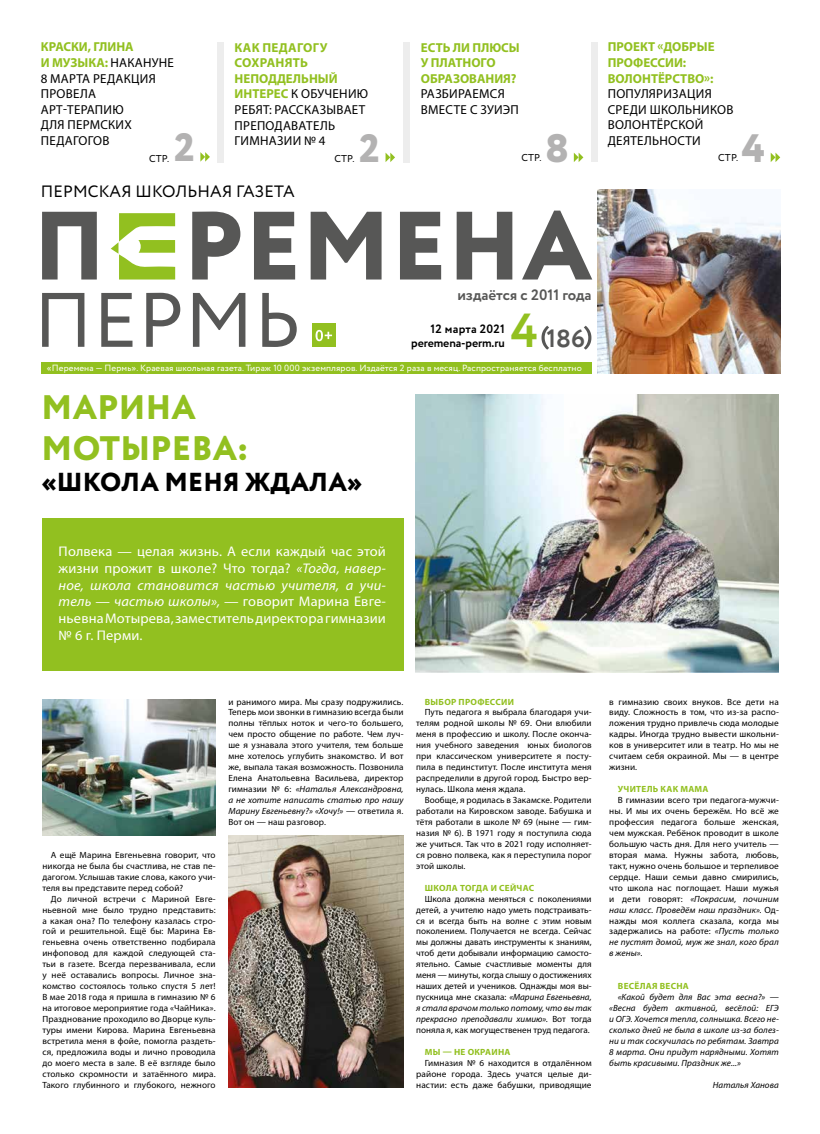
<style>
.page{position:relative;width:820px;height:1134px;background:#fff}
.page>*{position:absolute;margin:0;border:0;box-sizing:border-box;transform-origin:0 0}
.t1{font:800 39.6px "Circe MD";color:#b3b2b2}
.t2{font:800 34px/40.8px "Circe MD";letter-spacing:.01em;color:#92c020}
.t3{font:800 26px "Circe MD";letter-spacing:.01em;color:#000}
.t4{font:700 25px "Circe";color:#575756}
.t5{font:16.4px "Circe";letter-spacing:.01em;color:#000}
.t6{font:700 15.1px "Circe";color:#575756}
.t7{font:14px/16.8px "Myriad Pro";letter-spacing:.01em;color:#fff;text-align:justify}
.t8{font:13px/15.6px "Myriad Pro";letter-spacing:.02em;color:#000}
.t9{font:700 13px/15.6px "Myriad Pro";color:#92c020}
.t10{font:700 12.1px/14.6px "Circe";letter-spacing:-.01em;color:#000;text-align:right}
.t11{font:10px "Circe";letter-spacing:.01em;color:#000}
.t12{font:9px/11px "Myriad Pro";letter-spacing:.01em;color:#000;text-align:justify}
.t13{font:italic 9px/11px "Myriad Pro";letter-spacing:.01em;color:#000;text-align:justify}
.t14{font:9px "Circe";letter-spacing:.01em;color:#fff}
.t15{font:700 9px "Myriad Pro";letter-spacing:.03em;color:#92c020}
.s1{font-weight:700;color:#92c020}
.s2{font-size:47.7px;color:#92c020}
.s3{font-style:italic}
</style>
<div class="page">
<div style="left:42px;top:362px;width:549px;height:11px;background:#92c020"></div>
<svg style="left:584px;top:326px;width:7px;height:24px"></svg>
<svg style="left:541px;top:326px;width:8px;height:24px"></svg>
<svg style="left:42px;top:211px;width:550px;height:68px"></svg>
<svg style="left:42px;top:293px;width:254px;height:54px"></svg>
<div style="left:311px;top:323px;width:24px;height:24px;background:#92c020"></div>
<svg style="left:315px;top:330px;width:17px;height:11px"></svg>
<svg style="left:573px;top:153px;width:10px;height:9px"></svg>
<svg style="left:770px;top:153px;width:10px;height:9px"></svg>
<svg style="left:385px;top:153px;width:10px;height:9px"></svg>
<svg style="left:200px;top:152px;width:10px;height:10px"></svg>
<div style="left:591px;top:43px;width:6px;height:119px;background:#ededed"></div>
<div style="left:403px;top:43px;width:6px;height:120px;background:#ededed"></div>
<div style="left:218px;top:43px;width:6px;height:120px;background:#ededed"></div>
<div style="left:42px;top:518px;width:361px;height:153px;background:#92c020"></div>
<img style="left:415px;top:394px;width:363px;height:278px">
<img style="left:228px;top:836px;width:175px;height:252px">
<img style="left:42px;top:699px;width:173px;height:136px">
<img style="left:597px;top:189px;width:183px;height:184px">
<h3 class="t8" style="left:41px;top:39px;width:135px"><span class="s1">КРАСКИ, ГЛИНА<br>И МУЗЫКА:</span> НАКАНУНЕ<br>8 МАРТА РЕДАКЦИЯ<br>ПРОВЕЛА<br>АРТ-ТЕРАПИЮ<br>ДЛЯ ПЕРМСКИХ<br>ПЕДАГОГОВ</h3>
<h3 class="t9" style="left:420px;top:39px;width:100px">ЕСТЬ ЛИ ПЛЮСЫ<br>У ПЛАТНОГО<br>ОБРАЗОВАНИЯ?</h3>
<h3 class="t8" style="left:234px;top:39px;width:135px"><span class="s1">КАК ПЕДАГОГУ<br>СОХРАНЯТЬ<br>НЕПОДДЕЛЬНЫЙ<br>ИНТЕРЕС</span> К ОБУЧЕНИЮ<br>РЕБЯТ: РАССКАЗЫВАЕТ<br>ПРЕПОДАВАТЕЛЬ<br>ГИМНАЗИИ № 4</h3>
<h3 class="t8" style="left:420px;top:86px;width:99px">РАЗБИРАЕМСЯ<br>ВМЕСТЕ С ЗУИЭП</h3>
<h1 class="t1" style="left:174px;top:124px;width:22px">2</h1>
<h1 class="t1" style="left:359px;top:125px;width:22px">2</h1>
<h1 class="t1" style="left:545px;top:125px;width:25px">8</h1>
<p class="t11" style="left:521px;top:151px;width:22px">СТР.</p>
<p class="t11" style="left:149px;top:152px;width:22px">СТР.</p>
<p class="t11" style="left:334px;top:152px;width:22px">СТР.</p>
<h3 class="t9" style="left:607px;top:39px;width:108px">ПРОЕКТ «ДОБРЫЕ<br>ПРОФЕССИИ:<br>ВОЛОНТЁРСТВО»:</h3>
<h3 class="t8" style="left:607px;top:86px;width:127px">ПОПУЛЯРИЗАЦИЯ<br>СРЕДИ ШКОЛЬНИКОВ<br>ВОЛОНТЁРСКОЙ<br>ДЕЯТЕЛЬНОСТИ</h3>
<h1 class="t1" style="left:741px;top:125px;width:24px">4</h1>
<p class="t11" style="left:718px;top:151px;width:22px">СТР.</p>
<h3 class="t5" style="left:41px;top:180px;width:255px">ПЕРМСКАЯ ШКОЛЬНАЯ ГАЗЕТА</h3>
<h3 class="t6" style="left:457px;top:284px;width:136px">издаётся с 2011 года</h3>
<h3 class="t4" style="left:510px;top:322px;width:76px"><span class="s2">4</span> 186</h3>
<p class="t14" style="left:47px;top:362px;width:536px">«Перемена — Пермь». Краевая школьная газета. Тираж 10 000 экземпляров. Издаётся 2 раза в месяц. Распространяется бесплатно</p>
<h3 class="t10" style="left:411px;top:322px;width:95px">12 марта 2021 peremena-perm.ru</h3>
<h2 class="t2" style="left:42px;top:387px;width:208px">МАРИНА<br>МОТЫРЕВА:</h2>
<h3 class="t3" style="left:41px;top:467px;width:322px">«ШКОЛА МЕНЯ ЖДАЛА»</h3>
<p class="t7" style="left:59px;top:543px;width:328px">Полвека — целая жизнь. А если каждый час этой жизни прожит в школе? Что тогда? <span class="s3">«Тогда, навер&shy;ное, школа становится частью учителя, а учи&shy;тель — частью школы», —</span> говорит Марина Евге&shy;ньевна Мотырева, заместитель директора гимназии № 6 г. Перми.</p>
<p class="t12" style="left:42px;top:849px;width:175px;text-indent:9px">А ещё Марина Евгеньевна говорит, что никогда не была бы счастлива, не став пе&shy;дагогом. Услышав такие слова, какого учи&shy;теля вы представите перед собой?</p>
<p class="t12" style="left:42px;top:893px;width:175px;text-indent:9px">До личной встречи с Мариной Евге&shy;ньевной мне было трудно представить: а какая она? По телефону казалась стро&shy;гой и решительной. Ещё бы: Марина Ев&shy;геньевна очень ответственно подбирала инфоповод для каждой следующей ста&shy;тьи в газете. Всегда перезванивала, если у неё оставались вопросы. Личное зна&shy;комство состоялось только спустя 5 лет!<br>В мае 2018 года я пришла в гимназию № 6 на итоговое мероприятие года «ЧайНика».<br>Празднование проходило во Дворце куль&shy;туры имени Кирова. Марина Евгеньевна встретила меня в фойе, помогла раздеть&shy;ся, предложила воды и лично проводила до моего места в зале. В её взгляде было столько скромности и затаённого мира.<br>Такого глубинного и глубокого, нежного</p>
<p class="t12" style="left:228px;top:696px;width:176px">и ранимого мира. Мы сразу подружились.<br>Теперь мои звонки в гимназию всегда были полны тёплых ноток и чего-то большего, чем просто общение по работе. Чем луч&shy;ше я узнавала этого учителя, тем больше мне хотелось углубить знакомство. И вот же, выпала такая возможность. Позвонила Елена Анатольевна Васильева, директор гимназии № 6: <span class="s3">«Наталья Александровна, а не хотите написать статью про нашу Марину Евгеньевну?» «Хочу!»</span> — ответила я.<br>Вот он — наш разговор.</p>
<p class="t15" style="left:424px;top:696px;width:91px">ВЫБОР ПРОФЕССИИ</p>
<p class="t12" style="left:416px;top:707px;width:177px;text-indent:9px">Путь педагога я выбрала благодаря учи&shy;телям родной школы № 69. Они влюбили меня в профессию и школу. После оконча&shy;ния учебного заведения юных биологов при классическом университете я посту&shy;пила в пединститут. После института меня распределили в другой город. Быстро вер&shy;нулась. Школа меня ждала.</p>
<p class="t12" style="left:416px;top:794px;width:177px;text-indent:9px">Вообще, я родилась в Закамске. Родители работали на Кировском заводе. Бабушка и тётя работали в школе № 69 (ныне — гим&shy;назия № 6). В 1971 году я поступила сюда же учиться. Так что в 2021 году исполняет&shy;ся ровно полвека, как я переступила порог этой школы.</p>
<p class="t15" style="left:424px;top:882px;width:111px">ШКОЛА ТОГДА И СЕЙЧАС</p>
<p class="t12" style="left:416px;top:893px;width:177px;text-indent:9px">Школа должна меняться с поколениями детей, а учителю надо уметь подстраивать&shy;ся и всегда быть на волне с этим новым поколением. Получается не всегда. Сейчас мы должны давать инструменты к знаниям, чтоб дети добывали информацию самосто&shy;ятельно. Самые счастливые моменты для меня — минуты, когда слышу о достижениях наших детей и учеников. Однажды моя вы&shy;пускница мне сказала: <span class="s3">«Марина Евгеньевна, я стала врачом только потому, что вы так прекрасно преподавали химию».</span> Вот тогда поняла я, как могущественен труд педагога.</p>
<p class="t15" style="left:424px;top:1046px;width:87px">МЫ — НЕ ОКРАИНА</p>
<p class="t12" style="left:416px;top:1057px;width:177px;text-indent:9px">Гимназия № 6 находится в отдалённом районе города. Здесь учатся целые ди&shy;настии: есть даже бабушки, приводящие</p>
<p class="t12" style="left:609px;top:696px;width:171px">в гимназию своих внуков. Все дети на виду. Сложность в том, что из-за распо&shy;ложения трудно привлечь сюда молодые кадры. Иногда трудно вывести школьни&shy;ков в университет или в театр. Но мы не считаем себя окраиной. Мы — в центре жизни.</p>
<p class="t15" style="left:617px;top:783px;width:92px">УЧИТЕЛЬ КАК МАМА</p>
<p class="t12" style="left:609px;top:794px;width:171px;text-indent:9px">В гимназии всего три педагога-мужчи&shy;ны. И мы их очень бережём. Но всё же профессия педагога больше женская, чем мужская. Ребёнок проводит в школе большую часть дня. Для него учитель — вторая мама. Нужны забота, любовь, такт, нужно очень большое и терпеливое сердце. Наши семьи давно смирились, что школа нас поглощает. Наши мужья и дети говорят: <span class="s3">«Покрасим, починим наш класс. Проведём наш праздник».</span> Од&shy;нажды моя коллега сказала, когда мы задержались на работе: <span class="s3">«Пусть только не пустят домой, муж же знал, кого брал в жены».</span></p>
<p class="t15" style="left:617px;top:980px;width:72px">ВЕСЁЛАЯ ВЕСНА</p>
<p class="t13" style="left:609px;top:991px;width:171px;text-indent:9px">«Какой будет для Вас эта весна?» — «Весна будет активной, весёлой: ЕГЭ и ОГЭ. Хочется тепла, солнышка. Всего не&shy;сколько дней не была в школе из-за болез&shy;ни и так соскучилась по ребятам. Завтра 8 марта. Они придут нарядными. Хотят быть красивыми. Праздник же...»</p>
<p class="t13" style="left:712px;top:1079px;width:67px">Наталья Ханова</p>
</div>
